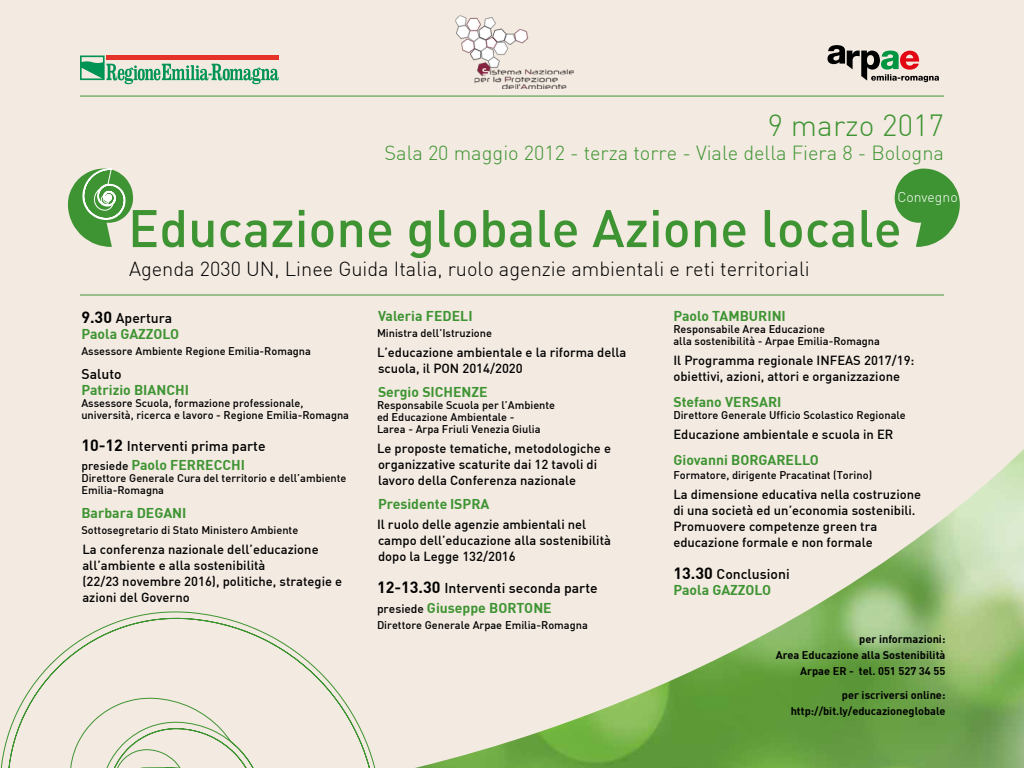
<style>
.page{position:relative;width:1024px;height:768px;background:#f3eae1}
.page>*{position:absolute;margin:0;border:0;box-sizing:border-box;transform-origin:0 0}
.t1{font:500 52px "DIN";color:#3e9432}
.t2{font:300 30px "DIN";color:#3e9432}
.t3{font:300 20px "DIN";color:#000}
.t4{font:300 20px "DIN";color:#3e9432}
.t5{font:700 14px/16px "DIN";color:#3e9432}
.t6{font:500 14px/19px "DIN";color:#000}
.t7{font:300 14px "DIN";color:#fff}
.t8{font:500 13px/16px "DIN";color:#000}
.t9{font:500 11px/12px "DIN";color:#000}
.t10{font:700 11px/16px "DIN";color:#000;text-align:right}
.s1{font-size:16px;color:#000}
.s2{font-weight:500;color:#000}
.s3{font-weight:700;font-size:16px}
.s4{font-size:12px}
.s5{font-weight:700;color:#3e9432}
</style>
<div class="page">
<svg style="left:827px;top:45px;width:112px;height:37px"></svg>
<hr style="left:80px;top:96px;width:864px;height:1px;background:#3e9432">
<svg style="left:894px;top:169px;width:66px;height:78px"></svg>
<img style="left:415px;top:449px;width:609px;height:319px">
<svg style="left:80px;top:55px;width:199px;height:29px"></svg>
<hr style="left:80px;top:294px;width:864px;height:2px;background:#3e9432">
<svg style="left:68px;top:168px;width:65px;height:79px"></svg>
<svg style="left:0;top:611px;width:376px;height:157px"></svg>
<img style="left:455px;top:15px;width:119px;height:73px">
<h2 class="t2" style="left:768px;top:107px;width:178px">9 marzo 2017</h2>
<h3 class="t4" style="left:384px;top:141px;width:561px">Sala 20 maggio 2012 - terza torre - Viale della Fiera 8 - Bologna</h3>
<p class="t7" style="left:897px;top:188px;width:62px">Convegno</p>
<h1 class="t1" style="left:128px;top:195px;width:775px">Educazione globale Azione locale</h1>
<h3 class="t3" style="left:129px;top:257px;width:682px">Agenda 2030 UN, Linee Guida Italia, ruolo agenzie ambientali e reti territoriali</h3>
<p class="t5" style="left:81px;top:310px;width:99px"><span class="s1">9.30</span> <span class="s2">Apertura<br></span>Paola GAZZOLO</p>
<p class="t9" style="left:81px;top:345px;width:231px">Assessore Ambiente Regione Emilia-Romagna</p>
<p class="t6" style="left:81px;top:364px;width:42px">Saluto</p>
<p class="t5" style="left:81px;top:382px;width:109px">Patrizio BIANCHI</p>
<p class="t9" style="left:81px;top:397px;width:269px">Assessore Scuola, formazione professionale, università, ricerca e lavoro - Regione Emilia-Romagna</p>
<p class="t6" style="left:81px;top:436px;width:186px"><span class="s3">10-12</span> Interventi prima parte <span class="s4">presiede</span> <span class="s5">Paolo FERRECCHI</span></p>
<p class="t9" style="left:81px;top:472px;width:267px">Direttore Generale Cura del territorio e dell’ambiente<br>Emilia-Romagna</p>
<p class="t5" style="left:81px;top:505px;width:107px">Barbara DEGANI</p>
<p class="t9" style="left:81px;top:524px;width:218px">Sottosegretario di Stato Ministero Ambiente</p>
<p class="t8" style="left:82px;top:541px;width:261px">La conferenza nazionale dell’educazione all’ambiente e alla sostenibilità<br>(22/23 novembre 2016), politiche, strategie e azioni del Governo</p>
<p class="t5" style="left:378px;top:308px;width:96px">Valeria FEDELI</p>
<p class="t9" style="left:377px;top:327px;width:117px">Ministra dell’Istruzione</p>
<p class="t8" style="left:377px;top:344px;width:251px">L’educazione ambientale e la riforma della scuola, il PON 2014/2020</p>
<p class="t5" style="left:378px;top:384px;width:111px">Sergio SICHENZE</p>
<p class="t9" style="left:377px;top:399px;width:180px">Responsabile Scuola per l’Ambiente ed Educazione Ambientale -<br>Larea - Arpa Friuli Venezia Giulia</p>
<p class="t8" style="left:377px;top:440px;width:236px">Le proposte tematiche, metodologiche e organizzative scaturite dai 12 tavoli di lavoro della Conferenza nazionale</p>
<p class="t5" style="left:378px;top:496px;width:113px">Presidente ISPRA</p>
<p class="t8" style="left:377px;top:516px;width:236px">Il ruolo delle agenzie ambientali nel campo dell’educazione alla sostenibilità dopo la Legge 132/2016</p>
<p class="t6" style="left:377px;top:578px;width:222px;line-height:20px"><span class="s3">12-13.30</span> Interventi seconda parte <span class="s4">presiede</span> <span class="s5">Giuseppe BORTONE</span></p>
<p class="t9" style="left:377px;top:619px;width:212px">Direttore Generale Arpae Emilia-Romagna</p>
<p class="t5" style="left:673px;top:308px;width:114px">Paolo TAMBURINI</p>
<p class="t9" style="left:673px;top:323px;width:208px">Responsabile Area Educazione<br>alla sostenibilità - Arpae Emilia-Romagna</p>
<p class="t8" style="left:673px;top:352px;width:243px">Il Programma regionale INFEAS 2017/19: obiettivi, azioni, attori e organizzazione</p>
<p class="t5" style="left:673px;top:394px;width:110px">Stefano VERSARI</p>
<p class="t9" style="left:673px;top:409px;width:234px">Direttore Generale Ufficio Scolastico Regionale</p>
<p class="t8" style="left:673px;top:426px;width:222px">Educazione ambientale e scuola in ER</p>
<p class="t5" style="left:673px;top:452px;width:147px">Giovanni BORGARELLO</p>
<p class="t9" style="left:673px;top:469px;width:200px">Formatore, dirigente Pracatinat (Torino)</p>
<p class="t8" style="left:673px;top:486px;width:249px">La dimensione educativa nella costruzione di una società ed un’economia sostenibili.<br>Promuovere competenze green tra educazione formale e non formale</p>
<p class="t5" style="left:673px;top:566px;width:118px"><span class="s1">13.30</span> <span class="s2">Conclusioni<br></span>Paola GAZZOLO</p>
<p class="t10" style="left:776px;top:631px;width:171px">per informazioni:<br>Area Educazione alla Sostenibilità<br>Arpae ER - tel. 051 527 34 55</p>
<p class="t10" style="left:791px;top:687px;width:156px">per iscriversi online: http://bit.ly/educazioneglobale</p>
</div>
